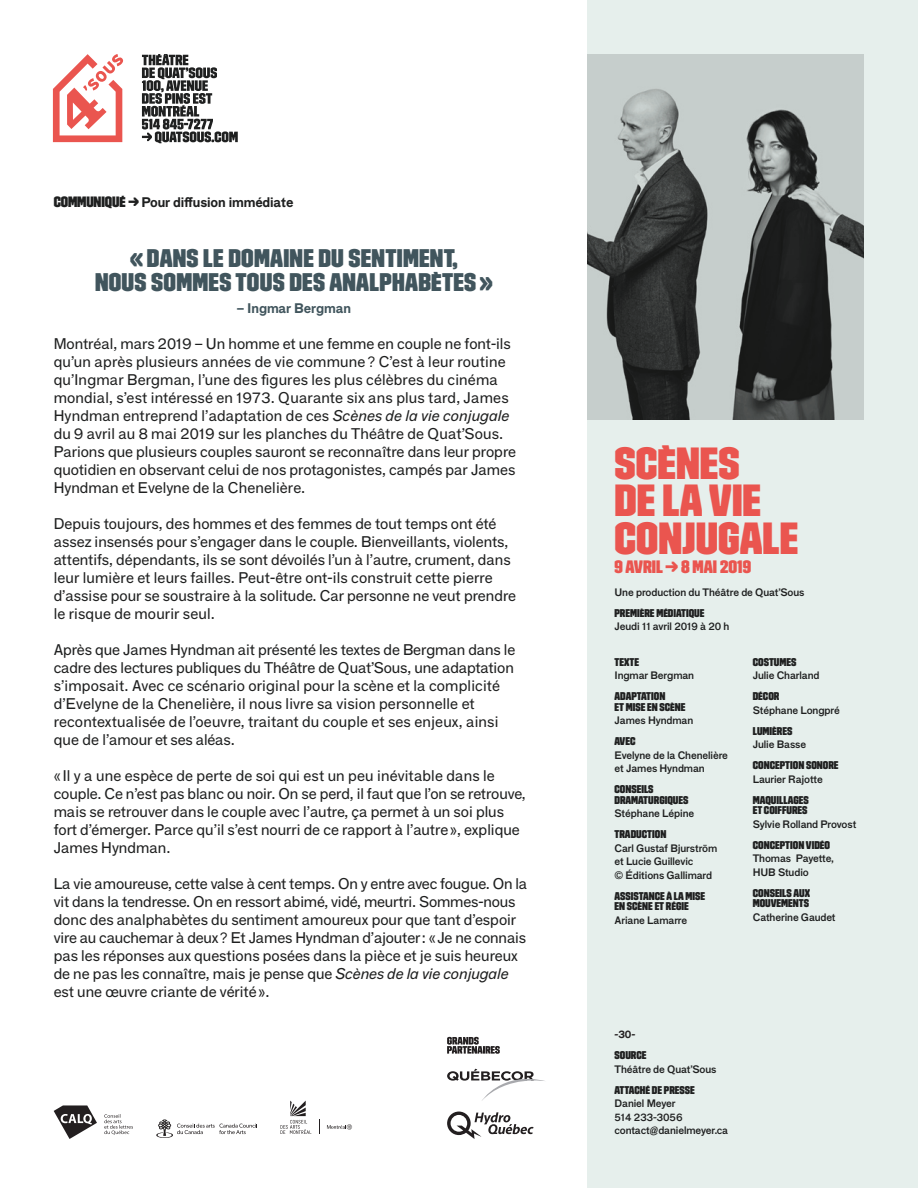
<style>
.page{position:relative;width:918px;height:1188px;background:#fff}
.page>*{position:absolute;margin:0;border:0;box-sizing:border-box;transform-origin:0 0}
.t1{font:45px/37.5px "Trim Poster Average";color:#ea554f}
.t2{font:25.5px/24px "Trim Poster Average";letter-spacing:.01em;color:#41555d;text-align:center}
.t3{font:18px "Trim Poster Average";color:#ea554f}
.t4{font:15px/18px "F Grotesk";color:#1f2020}
.t5{font:700 13.5px "F Grotesk";letter-spacing:-.01em;color:#1f2020}
.t6{font:700 13.5px "F Grotesk";letter-spacing:-.01em;color:#41555d}
.t7{font:11.25px/10.5px "Trim Poster Average";color:#1f2020}
.t8{font:10.5px/13.5px "F Grotesk Demi";letter-spacing:-.01em;color:#1f2020}
.t9{font:700 10.5px "F Grotesk";color:#231f20}
.s1{font-family:"Trim Poster Average";font-weight:400;font-size:15px}
.s2{font-family:"Maax"}
.s3{font-style:italic}
</style>
<div class="page">
<div style="left:588px;top:0;width:330px;height:1188px;background:#e6efec"></div>
<svg style="left:53px;top:54px;width:71px;height:88px"></svg>
<svg style="left:142px;top:54px;width:96px;height:89px"></svg>
<img style="left:588px;top:54px;width:276px;height:366px">
<svg style="left:447px;top:1112px;width:87px;height:27px"></svg>
<svg style="left:447px;top:1069px;width:98px;height:32px"></svg>
<svg style="left:447px;top:1037px;width:53px;height:17px"></svg>
<svg style="left:280px;top:1101px;width:31px;height:33px"></svg>
<svg style="left:327px;top:1124px;width:25px;height:6px"></svg>
<svg style="left:319px;top:1120px;width:1px;height:14px"></svg>
<svg style="left:156px;top:1119px;width:101px;height:19px"></svg>
<svg style="left:104px;top:1114px;width:29px;height:21px"></svg>
<svg style="left:54px;top:1105px;width:43px;height:34px"></svg>
<p class="t5" style="left:54px;top:194px;width:241px"><span class="s1">COMMUNIQUÉ →</span> Pour diffusion immédiate</p>
<h2 class="t2" style="left:95px;top:246px;width:399px">« DANS LE DOMAINE DU SENTIMENT,<br>NOUS SOMMES TOUS DES ANALPHABÈTES »</h2>
<p class="t6" style="left:237px;top:300px;width:115px">– Ingmar Bergman</p>
<p class="t4" style="left:54px;top:335px;width:464px">Montréal, mars 2019 – Un homme et une femme en couple ne font-ils qu’un après plusieurs années de vie commune <span class="s2">?</span> C’est à leur routine qu’Ingmar Bergman, l’une des figures les plus célèbres du cinéma mondial, s’est intéressé en 1973. Quarante six ans plus tard, James Hyndman entreprend l’adaptation de ces <span class="s3">Scènes de la vie conjugale </span>du 9 avril au 8 mai 2019 sur les planches du Théâtre de Quat’Sous.<br>Parions que plusieurs couples sauront se reconnaître dans leur propre quotidien en observant celui de nos protagonistes, campés par James Hyndman et Evelyne de la Chenelière.</p>
<p class="t4" style="left:54px;top:515px;width:464px">Depuis toujours, des hommes et des femmes de tout temps ont été assez insensés pour s’engager dans le couple. Bienveillants, violents, attentifs, dépendants, ils se sont dévoilés l’un à l’autre, crument, dans leur lumière et leurs failles. Peut-être ont-ils construit cette pierre d’assise pour se soustraire à la solitude. Car personne ne veut prendre le risque de mourir seul.</p>
<p class="t4" style="left:54px;top:641px;width:463px">Après que James Hyndman ait présenté les textes de Bergman dans le cadre des lectures publiques du Théâtre de Quat’Sous, une adaptation s’imposait. Avec ce scénario original pour la scène et la complicité d’Evelyne de la Chenelière, il nous livre sa vision personnelle et recontextualisée de l’oeuvre, traitant du couple et ses enjeux, ainsi que de l’amour et ses aléas.</p>
<p class="t4" style="left:54px;top:767px;width:474px">« Il y a une espèce de perte de soi qui est un peu inévitable dans le couple. Ce n’est pas blanc ou noir. On se perd, il faut que l’on se retrouve, mais se retrouver dans le couple avec l’autre, ça permet à un soi plus fort d’émerger. Parce qu’il s’est nourri de ce rapport à l’autre», explique James Hyndman.</p>
<p class="t4" style="left:54px;top:875px;width:475px">La vie amoureuse, cette valse à cent temps. On y entre avec fougue. On la vit dans la tendresse. On en ressort abimé, vidé, meurtri. Sommes-nous donc des analphabètes du sentiment amoureux pour que tant d’espoir vire au cauchemar à deux<span class="s2">?</span> Et James Hyndman d’ajouter: «Je ne connais pas les réponses aux questions posées dans la pièce et je suis heureux de ne pas les connaître, mais je pense que <span class="s3">Scènes de la vie conjugale </span>est une œuvre criante de vérité».</p>
<h1 class="t1" style="left:615px;top:444px;width:185px">SCÈNES<br>DE LA VIE<br>CONJUGALE</h1>
<p class="t3" style="left:615px;top:558px;width:138px">9 AVRIL → 8 MAI 2019</p>
<p class="t8" style="left:615px;top:584px;width:192px">Une production du Théâtre de Quat’Sous</p>
<p class="t7" style="left:615px;top:608px;width:92px">PREMIÈRE MÉDIATIQUE</p>
<p class="t8" style="left:615px;top:619px;width:116px">Jeudi 11 avril 2019 à 20 h</p>
<p class="t7" style="left:615px;top:656px;width:26px">TEXTE</p>
<p class="t8" style="left:615px;top:668px;width:81px">Ingmar Bergman</p>
<p class="t7" style="left:615px;top:691px;width:72px">ADAPTATION<br>ET MISE EN SCÈNE</p>
<p class="t8" style="left:615px;top:713px;width:80px">James Hyndman</p>
<p class="t7" style="left:615px;top:736px;width:22px">AVEC</p>
<p class="t8" style="left:615px;top:747px;width:115px">Evelyne de la Chenelière et James Hyndman</p>
<p class="t7" style="left:615px;top:784px;width:75px">CONSEILS<br>DRAMATURGIQUES</p>
<p class="t8" style="left:615px;top:806px;width:81px">Stéphane Lépine</p>
<p class="t7" style="left:615px;top:829px;width:53px">TRADUCTION</p>
<p class="t8" style="left:615px;top:840px;width:104px">Carl Gustaf Bjurström et Lucie Guillevic<br>© Éditions Gallimard</p>
<p class="t7" style="left:615px;top:890px;width:92px">ASSISTANCE À LA MISE<br>EN SCÈNE ET RÉGIE</p>
<p class="t8" style="left:615px;top:912px;width:74px">Ariane Lamarre</p>
<p class="t7" style="left:753px;top:656px;width:45px">COSTUMES</p>
<p class="t8" style="left:753px;top:668px;width:68px">Julie Charland</p>
<p class="t7" style="left:753px;top:691px;width:28px">DÉCOR</p>
<p class="t8" style="left:753px;top:702px;width:89px">Stéphane Longpré</p>
<p class="t7" style="left:753px;top:725px;width:41px">LUMIÈRES</p>
<p class="t8" style="left:753px;top:737px;width:55px">Julie Basse</p>
<p class="t7" style="left:753px;top:760px;width:87px">CONCEPTION SONORE</p>
<p class="t8" style="left:753px;top:771px;width:72px">Laurier Rajotte</p>
<p class="t7" style="left:753px;top:794px;width:58px">MAQUILLAGES<br>ET COIFFURES</p>
<p class="t8" style="left:753px;top:816px;width:105px">Sylvie Rolland Provost</p>
<p class="t7" style="left:753px;top:839px;width:79px">CONCEPTION VIDÉO</p>
<p class="t8" style="left:753px;top:851px;width:83px">Thomas Payette,<br>HUB Studio</p>
<p class="t7" style="left:753px;top:887px;width:59px">CONSEILS AUX<br>MOUVEMENTS</p>
<p class="t8" style="left:753px;top:909px;width:84px">Catherine Gaudet</p>
<p class="t9" style="left:615px;top:1028px;width:22px">-30-</p>
<p class="t7" style="left:615px;top:1050px;width:34px">SOURCE</p>
<p class="t8" style="left:615px;top:1061px;width:104px">Théâtre de Quat’Sous</p>
<p class="t7" style="left:615px;top:1084px;width:82px">ATTACHÉ DE PRESSE</p>
<p class="t8" style="left:615px;top:1096px;width:115px">Daniel Meyer<br>514 233-3056 contact@danielmeyer.ca</p>
</div>
